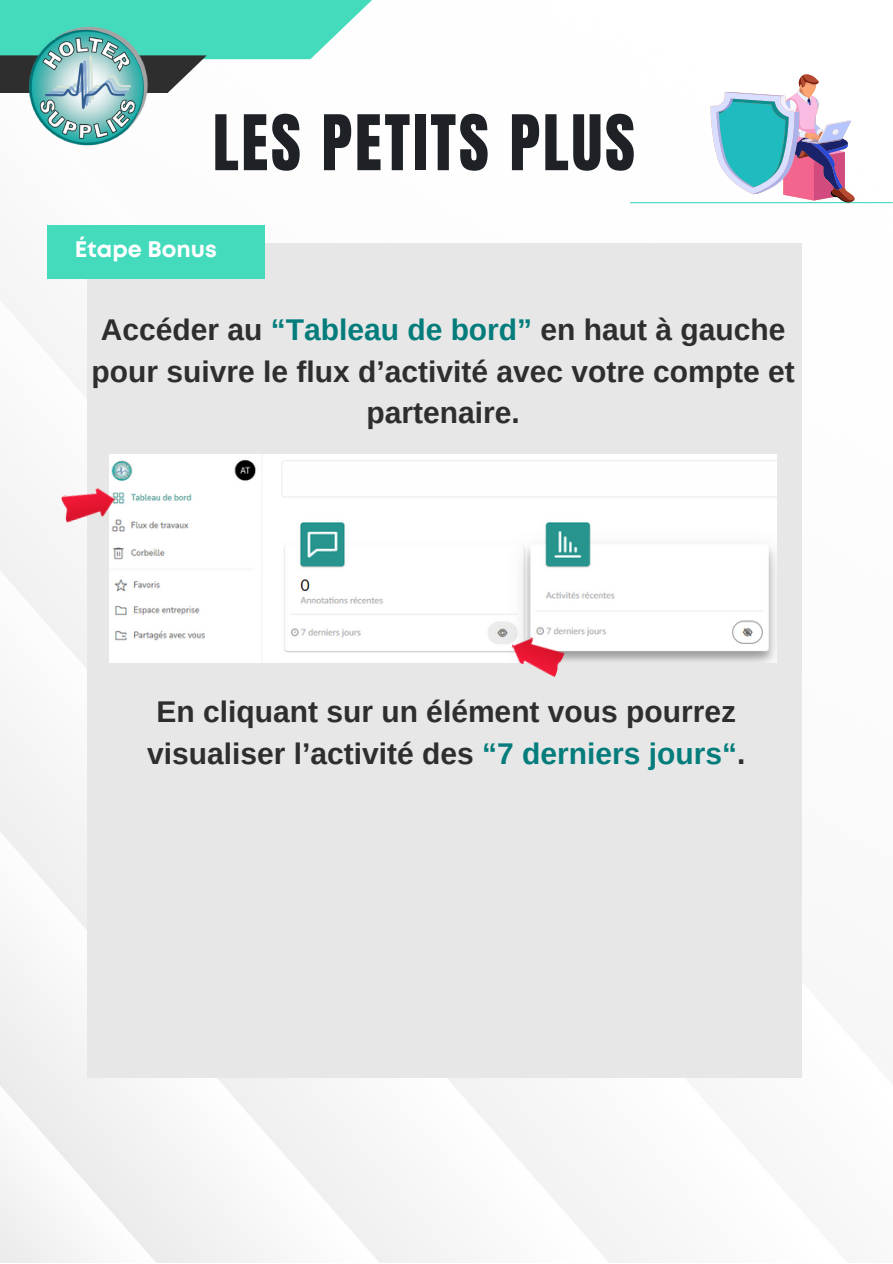
<style>
.page{position:relative;width:893px;height:1264px;background:#fff}
.page>*{position:absolute;margin:0;border:0;box-sizing:border-box;transform-origin:0 0}
.t1{font:65.1px "Anton";letter-spacing:.04em;color:#1e2226}
.t2{font:700 30px/41.5px "Arimo";color:#2f2e2e;text-align:center}
.t3{font:700 22.5px "Mont";color:#fff}
.s1{color:#047c7c}
</style>
<div class="page">
<img style="left:0;top:59px;width:892px;height:1203px">
<div style="left:88px;top:244px;width:713px;height:833px;background:#e7e7e7"></div>
<hr style="left:630px;top:202px;width:262px;height:1px;background:#44dbbd">
<svg style="left:0;top:0;width:372px;height:59px;background:#57dec3"></svg>
<svg style="left:0;top:55px;width:207px;height:38px;fill:#2f2e2e"></svg>
<div style="left:47px;top:225px;width:217px;height:53px;background:#44dbbd"></div>
<img style="left:30px;top:23px;width:119px;height:132px">
<svg style="left:710px;top:74px;width:144px;height:128px"></svg>
<img style="left:109px;top:454px;width:667px;height:208px">
<img style="left:507px;top:631px;width:58px;height:46px">
<img style="left:61px;top:485px;width:56px;height:39px">
<p class="t1" style="left:213px;top:96px;width:423px">LES PETITS PLUS</p>
<p class="t3" style="left:75px;top:241px;width:144px">Étape Bonus</p>
<p class="t2" style="left:92px;top:309px;width:704px">Accéder au <span class="s1">“Tableau de bord”</span> en haut à gauche pour suivre le flux d’activité avec votre compte et partenaire.</p>
<p class="t2" style="left:147px;top:691px;width:599px">En cliquant sur un élément vous pourrez visualiser l’activité des <span class="s1">“7 derniers jours“</span>.</p>
</div>
